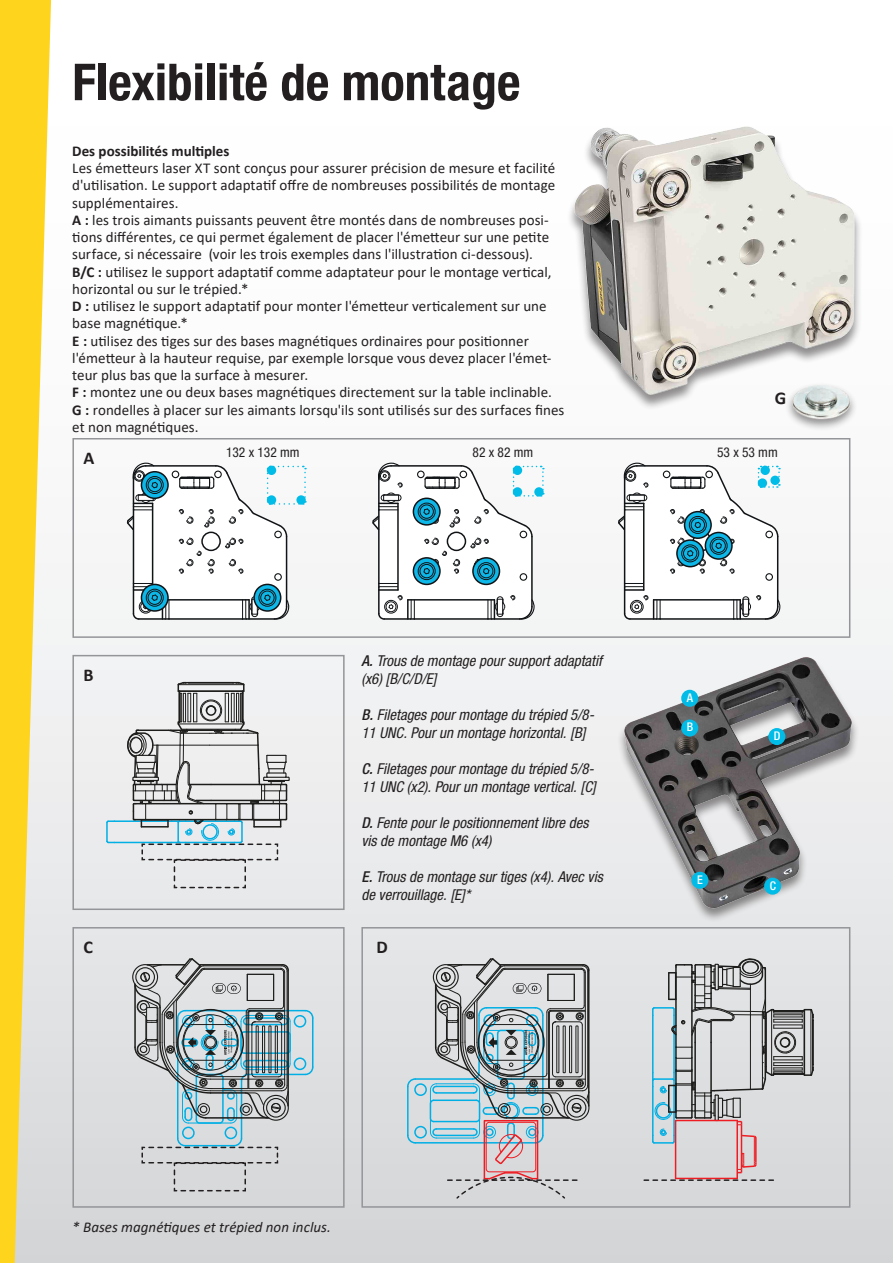
<style>
.page{position:relative;width:893px;height:1263px;background:#fff}
.page>*{position:absolute;margin:0;border:0;box-sizing:border-box;transform-origin:0 0}
.t1{font:700 condensed 51px "Helvetica Neue LTW1 G";color:#231f20}
.t2{font:700 18px "Calibri";color:#231f20}
.BRÖDTEXT{font:15px/17.2px "Calibri";color:#231f20}
.t3{font:italic condensed 15px/18px "Helvetica Neue LTW1 G";color:#231f20}
.BRÖDTEXT-2{font:italic 15px "Calibri";color:#231f20}
.BRÖDTEXT-3{font:700 15px "Calibri";color:#231f20}
.t4{font:condensed 13.5px "Helvetica Neue LTW1 G";color:#231f20}
.TEXT_liten_med_Rubri{font:500 condensed 12px "Helvetica Neue LTW1 G";color:#fff}
.s1{font-weight:700}
.s2{font-weight:500}
</style>
<div class="page">
<div style="left:0;top:0;width:893px;height:1263px;background:linear-gradient(to bottom,#fff,#d9dadc)"></div>
<svg style="left:0;top:0;width:51px;height:1263px;background:#f6db65"></svg>
<div style="left:617px;top:658px;width:242px;height:265px;background:#e7e8e9"></div>
<img style="left:622px;top:655px;width:233px;height:255px">
<div style="left:72px;top:655px;width:273px;height:255px;border:2px solid #939598"></div>
<div style="left:72px;top:438px;width:778px;height:200px;border:2px solid #939598"></div>
<div style="left:72px;top:927px;width:273px;height:281px;border:2px solid #939598"></div>
<div style="left:361px;top:927px;width:489px;height:281px;border:2px solid #939598"></div>
<svg style="left:618px;top:462px;width:163px;height:158px"></svg>
<svg style="left:126px;top:462px;width:181px;height:158px"></svg>
<svg style="left:372px;top:462px;width:172px;height:158px"></svg>
<hr style="left:114px;top:842px;width:58px;height:1px;background:#00afe4">
<hr style="left:114px;top:820px;width:58px;height:2px;background:#00afe4">
<svg style="left:105px;top:819px;width:9px;height:24px"></svg>
<hr style="left:185px;top:1010px;width:120px;height:1px;background:#00afe4">
<svg style="left:304px;top:1009px;width:10px;height:10px"></svg>
<hr style="left:312px;top:1018px;width:1px;height:49px;background:#00afe4">
<svg style="left:304px;top:1065px;width:10px;height:11px"></svg>
<hr style="left:248px;top:1074px;width:57px;height:1px;background:#00afe4">
<hr style="left:241px;top:1081px;width:1px;height:57px;background:#00afe4">
<div style="left:294px;top:1057px;width:12px;height:13px;border:2px solid #00afe4;border-radius:50%"></div>
<div style="left:225px;top:1126px;width:12px;height:13px;border:2px solid #00afe4;border-radius:50%"></div>
<div style="left:182px;top:1126px;width:13px;height:13px;border:2px solid #00afe4;border-radius:50%"></div>
<div style="left:294px;top:1015px;width:12px;height:12px;border:2px solid #00afe4;border-radius:50%"></div>
<hr style="left:177px;top:1018px;width:1px;height:120px;background:#00afe4">
<hr style="left:415px;top:1142px;width:120px;height:1px;background:#00afe4">
<svg style="left:406px;top:1134px;width:11px;height:10px"></svg>
<hr style="left:407px;top:1086px;width:2px;height:49px;background:#00afe4">
<svg style="left:406px;top:1077px;width:11px;height:11px"></svg>
<hr style="left:415px;top:1078px;width:58px;height:2px;background:#00afe4">
<div style="left:414px;top:1083px;width:13px;height:13px;border:2px solid #00afe4;border-radius:50%"></div>
<div style="left:414px;top:1126px;width:13px;height:12px;border:2px solid #00afe4;border-radius:50%"></div>
<svg style="left:141px;top:1137px;width:138px;height:55px;background:#cacdd0"></svg>
<div style="left:132px;top:964px;width:26px;height:26px;border:1px solid #1d1d1b;border-radius:50%"></div>
<svg style="left:134px;top:957px;width:158px;height:167px;background:#a5b0b5"></svg>
<svg style="left:127px;top:681px;width:164px;height:208px"></svg>
<svg style="left:429px;top:957px;width:161px;height:243px;background:#b4bbbf"></svg>
<svg style="left:644px;top:958px;width:171px;height:223px;background:#cdd0d3"></svg>
<img style="left:786px;top:410px;width:71px;height:27px">
<div style="left:267px;top:466px;width:9px;height:9px;background:#02bce8;border-radius:50%"></div>
<div style="left:513px;top:466px;width:9px;height:9px;background:#02bce8;border-radius:50%"></div>
<div style="left:760px;top:466px;width:10px;height:9px;background:#02bce8;border-radius:50%"></div>
<div style="left:267px;top:495px;width:9px;height:10px;background:#02bce8;border-radius:50%"></div>
<div style="left:513px;top:487px;width:9px;height:10px;background:#02bce8;border-radius:50%"></div>
<div style="left:758px;top:478px;width:9px;height:10px;background:#02bce8;border-radius:50%"></div>
<div style="left:296px;top:495px;width:10px;height:10px;background:#02bce8;border-radius:50%"></div>
<svg style="left:534px;top:487px;width:10px;height:10px"></svg>
<div style="left:770px;top:476px;width:10px;height:9px;background:#02bce8;border-radius:50%"></div>
<div style="left:567px;top:127px;width:296px;height:283px;background:#231f20;opacity:.5"></div>
<img style="left:569px;top:120px;width:289px;height:277px">
<div style="left:681px;top:719px;width:17px;height:17px;background:#02bce8;border-radius:50%"></div>
<div style="left:681px;top:690px;width:17px;height:17px;background:#02bce8;border-radius:50%"></div>
<div style="left:764px;top:878px;width:17px;height:17px;background:#02bce8;border-radius:50%"></div>
<div style="left:691px;top:872px;width:17px;height:17px;background:#02bce8;border-radius:50%"></div>
<div style="left:768px;top:728px;width:17px;height:17px;background:#02bce8;border-radius:50%"></div>
<p class="t1" style="left:72px;top:52px;width:450px">Flexibilité de montage</p>
<p class="BRÖDTEXT-3" style="left:72px;top:140px;width:159px">Des possibilités multiples</p>
<p class="BRÖDTEXT" style="left:72px;top:159px;width:485px;text-align:justify">Les émetteurs laser XT sont conçus pour assurer précision de mesure et facilité d'utilisation. Le support adaptatif offre de nombreuses possibilités de montage supplémentaires.</p>
<p class="BRÖDTEXT" style="left:72px;top:211px;width:478px;text-align:justify"><span class="s1">A :</span> les trois aimants puissants peuvent être montés dans de nombreuses posi&shy;tions différentes, ce qui permet également de placer l'émetteur sur une petite surface, si nécessaire (voir les trois exemples dans l'illustration ci-dessous).</p>
<p class="BRÖDTEXT" style="left:72px;top:263px;width:481px"><span class="s1">B/C :</span> utilisez le support adaptatif comme adaptateur pour le montage vertical, horizontal ou sur le trépied.*</p>
<p class="BRÖDTEXT" style="left:72px;top:297px;width:476px"><span class="s1">D :</span> utilisez le support adaptatif pour monter l'émetteur verticalement sur une base magnétique.*</p>
<p class="BRÖDTEXT" style="left:72px;top:332px;width:481px"><span class="s1">E :</span> utilisez des tiges sur des bases magnétiques ordinaires pour positionner l'émetteur à la hauteur requise, par exemple lorsque vous devez placer l'émet&shy;teur plus bas que la surface à mesurer.</p>
<p class="BRÖDTEXT" style="left:72px;top:383px;width:481px"><span class="s1">F :</span> montez une ou deux bases magnétiques directement sur la table inclinable.</p>
<p class="BRÖDTEXT" style="left:72px;top:401px;width:494px"><span class="s1">G :</span> rondelles à placer sur les aimants lorsqu'ils sont utilisés sur des surfaces fines et non magnétiques.</p>
<p class="t2" style="left:775px;top:385px;width:13px">G</p>
<p class="t2" style="left:83px;top:446px;width:12px">A</p>
<p class="t2" style="left:83px;top:662px;width:12px">B</p>
<p class="t4" style="left:226px;top:444px;width:75px">132 x 132 mm</p>
<p class="t4" style="left:473px;top:444px;width:62px">82 x 82 mm</p>
<p class="t4" style="left:717px;top:444px;width:62px">53 x 53 mm</p>
<p class="t3" style="left:361px;top:651px;width:242px"><span class="s2">A.</span> Trous de montage pour support adaptatif (x6) [B/C/D/E]</p>
<p class="t3" style="left:361px;top:705px;width:234px"><span class="s2">B.</span> Filetages pour montage du trépied 5/8-<br>11 UNC. Pour un montage horizontal. [B]</p>
<p class="t3" style="left:361px;top:759px;width:236px"><span class="s2">C.</span> Filetages pour montage du trépied 5/8-<br>11 UNC (x2). Pour un montage vertical. [C]</p>
<p class="t3" style="left:361px;top:813px;width:229px"><span class="s2">D.</span> Fente pour le positionnement libre des vis de montage M6 (x4)</p>
<p class="t3" style="left:361px;top:867px;width:243px"><span class="s2">E.</span> Trous de montage sur tiges (x4). Avec vis de verrouillage. [E]*</p>
<p class="TEXT_liten_med_Rubri" style="left:687px;top:690px;width:8px">A</p>
<p class="TEXT_liten_med_Rubri" style="left:687px;top:720px;width:8px">B</p>
<p class="TEXT_liten_med_Rubri" style="left:697px;top:872px;width:7px">E</p>
<p class="TEXT_liten_med_Rubri" style="left:774px;top:728px;width:8px">D</p>
<p class="TEXT_liten_med_Rubri" style="left:770px;top:878px;width:8px">C</p>
<p class="t2" style="left:83px;top:934px;width:11px">C</p>
<p class="t2" style="left:376px;top:934px;width:13px">D</p>
<p class="BRÖDTEXT-2" style="left:72px;top:1216px;width:260px">* Bases magnétiques et trépied non inclus.</p>
</div>
